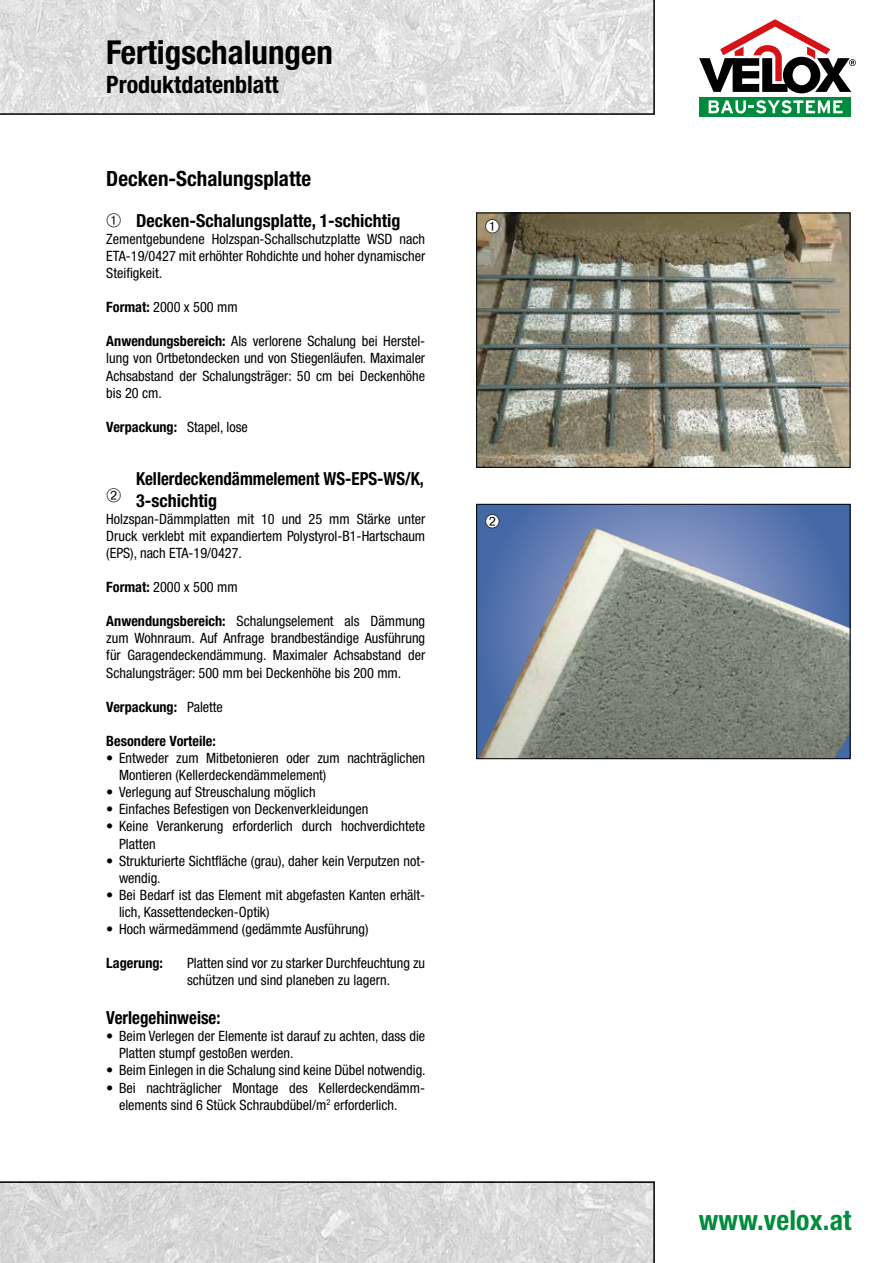
<style>
.page{position:relative;width:893px;height:1263px;background:#fff}
.page>*{position:absolute;margin:0;border:0;box-sizing:border-box;transform-origin:0 0}
.t1{font:700 condensed 33px "Helvetica Neue";color:#000}
.t2{font:700 condensed 27.75px "Helvetica Neue";letter-spacing:.005em;color:#008c3c}
.t3{font:700 condensed 24px "Helvetica Neue";color:#000}
.t4{font:700 condensed 21px "Helvetica Neue";color:#000}
.t5{font:700 condensed 18px/21.6px "Helvetica Neue";color:#000;scale:.94 1}
.t6{font:700 condensed 18px "Helvetica Neue";color:#000}
.t7{font:condensed 14.25px/17.1px "Helvetica Neue";color:#000}
.t8{font:700 condensed 14.25px "Helvetica Neue";color:#000}
.s1{font-weight:700}
.s2{font-weight:400}
</style>
<div class="page">
<svg style="left:0;top:0;width:655px;height:115px;background:#dedede"></svg>
<div style="left:699px;top:97px;width:152px;height:19px;background:#008c3c"></div>
<svg style="left:709px;top:100px;width:133px;height:14px"></svg>
<svg style="left:699px;top:19px;width:157px;height:74px"></svg>
<svg style="left:0;top:1181px;width:655px;height:82px;background:#d4d4d4"></svg>
<img style="left:478px;top:215px;width:370px;height:251px">
<div style="left:476px;top:213px;width:374px;height:255px;border:1px solid #000"></div>
<svg style="left:478px;top:506px;width:370px;height:21px;background:#5c78b0"></svg>
<img style="left:478px;top:527px;width:370px;height:230px">
<div style="left:476px;top:504px;width:374px;height:255px;border:1px solid #000"></div>
<svg style="left:485px;top:514px;width:14px;height:14px"></svg>
<svg style="left:485px;top:219px;width:14px;height:14px"></svg>
<h1 class="t1" style="left:106px;top:32px;width:228px">Fertigschalungen</h1>
<h3 class="t3" style="left:106px;top:70px;width:174px">Produktdatenblatt</h3>
<h3 class="t4" style="left:106px;top:166px;width:206px">Decken-Schalungsplatte</h3>
<p class="t6" style="left:136px;top:209px;width:266px">Decken-Schalungsplatte, 1-schichtig</p>
<p class="t7" style="left:106px;top:230px;width:320px;text-align:justify">Zementgebundene Holzspan-Schallschutzplatte WSD nach ETA-19/0427 mit erhöhter Rohdichte und hoher dynamischer Steifigkeit.</p>
<p class="t7" style="left:106px;top:298px;width:133px"><span class="s1">Format:</span> 2000 x 500 mm</p>
<p class="t7" style="left:106px;top:333px;width:320px;text-align:justify"><span class="s1">Anwendungsbereich:</span> Als verlorene Schalung bei Herstel&shy;lung von Ortbetondecken und von Stiegenläufen. Maximaler Achsabstand der Schalungsträger: 50 cm bei Deckenhöhe bis 20 cm.</p>
<p class="t8" style="left:106px;top:418px;width:143px">Verpackung: <span class="s2">Stapel, lose</span></p>
<p class="t5" style="left:136px;top:467px;width:308px">Kellerdeckendämmelement WS-EPS-WS/K,<br>3-schichtig</p>
<p class="t7" style="left:106px;top:510px;width:320px;text-align:justify">Holzspan-Dämmplatten mit 10 und 25 mm Stärke unter Druck verklebt mit expandiertem Polystyrol-B1-Hartschaum (EPS), nach ETA-19/0427.</p>
<p class="t7" style="left:106px;top:578px;width:133px"><span class="s1">Format:</span> 2000 x 500 mm</p>
<p class="t7" style="left:106px;top:612px;width:320px;text-align:justify"><span class="s1">Anwendungsbereich:</span> Schalungselement als Dämmung zum Wohnraum. Auf Anfrage brandbeständige Ausführung für Garagendeckendämmung. Maximaler Achsabstand der Schalungsträger: 500 mm bei Deckenhöhe bis 200 mm.</p>
<p class="t8" style="left:106px;top:698px;width:118px">Verpackung: <span class="s2">Palette</span></p>
<p class="t8" style="left:106px;top:732px;width:111px">Besondere Vorteile:</p>
<p class="t7" style="left:119px;top:749px;width:308px;text-indent:-13px">• Entweder zum Mitbetonieren oder zum nachträglichen<br>Montieren (Kellerdeckendämmelement)</p>
<p class="t7" style="left:106px;top:783px;width:211px">• Verlegung auf Streuschalung möglich</p>
<p class="t7" style="left:106px;top:801px;width:263px">• Einfaches Befestigen von Deckenverkleidungen</p>
<p class="t7" style="left:119px;top:818px;width:308px;text-indent:-13px">• Keine Verankerung erforderlich durch hochverdichtete<br>Platten</p>
<p class="t7" style="left:119px;top:852px;width:308px;text-indent:-13px">• Strukturierte Sichtfläche (grau), daher kein Verputzen not&shy;wendig.</p>
<p class="t7" style="left:119px;top:886px;width:308px;text-indent:-13px">• Bei Bedarf ist das Element mit abgefasten Kanten erhält&shy;lich, Kassettendecken-Optik)</p>
<p class="t7" style="left:106px;top:920px;width:264px">• Hoch wärmedämmend (gedämmte Ausführung)</p>
<p class="t8" style="left:106px;top:954px;width:58px">Lagerung:</p>
<p class="t7" style="left:187px;top:954px;width:240px">Platten sind vor zu starker Durchfeuchtung zu schützen und sind planeben zu lagern.</p>
<p class="t5" style="left:106px;top:1007px;width:123px">Verlegehinweise:</p>
<p class="t7" style="left:119px;top:1027px;width:308px;text-indent:-13px">• Beim Verlegen der Elemente ist darauf zu achten, dass die<br>Platten stumpf gestoßen werden.</p>
<p class="t7" style="left:106px;top:1062px;width:321px">• Beim Einlegen in die Schalung sind keine Dübel notwendig.</p>
<p class="t7" style="left:119px;top:1079px;width:308px;text-indent:-13px">• Bei nachträglicher Montage des Kellerdeckendämm&shy;elements sind 6 Stück Schraubdübel/m<sup>2</sup> erforderlich.</p>
<h2 class="t2" style="left:699px;top:1203px;width:154px">www.velox.at</h2>
</div>
